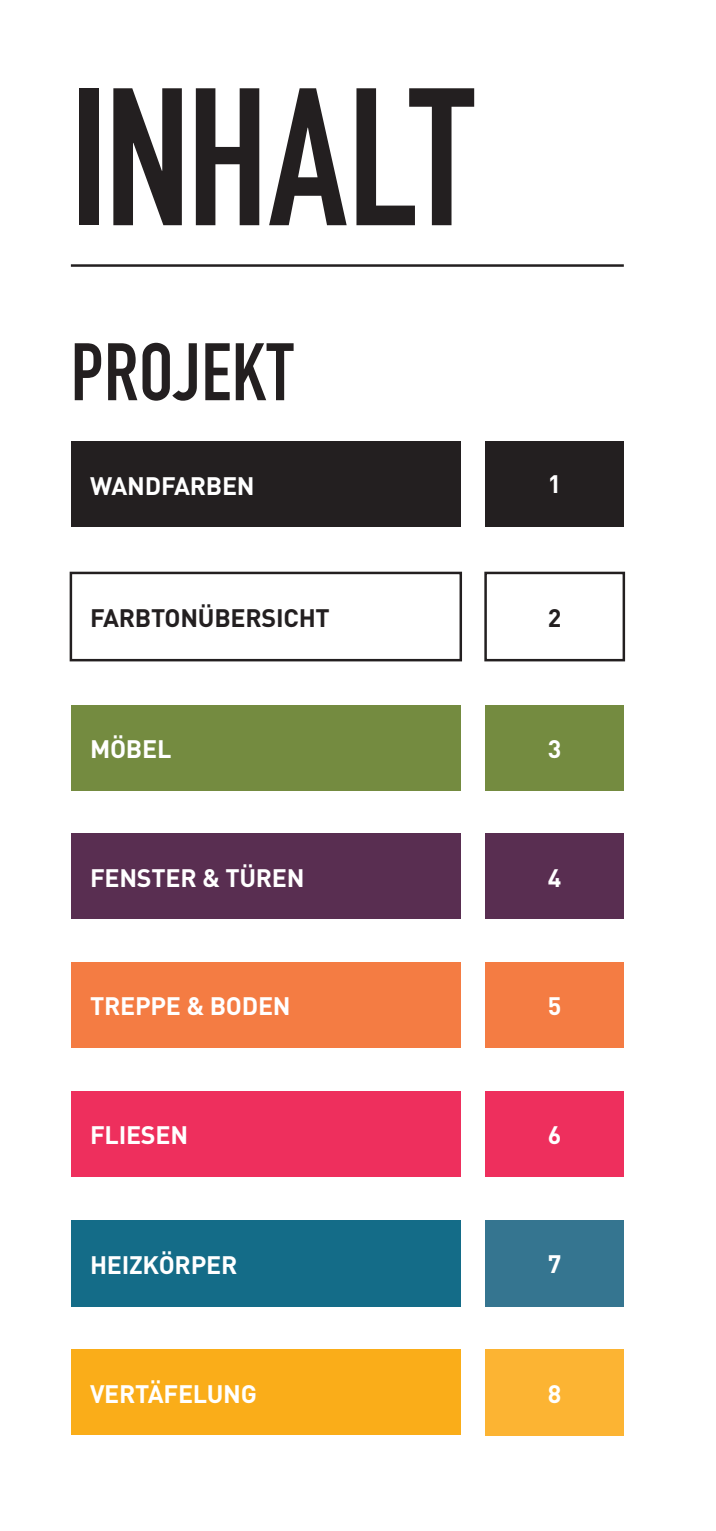
<style>
.page{position:relative;width:716px;height:1531px;background:#fff}
.page>*{position:absolute;margin:0;border:0;box-sizing:border-box;transform-origin:0 0}
.t1{font:700 192.25px "DIN Condensed";letter-spacing:-.02em;color:#231f20}
.t2{font:700 80px "DIN Condensed";letter-spacing:.01em;color:#231f20}
.t3{font:700 25px "DIN";letter-spacing:-.01em;color:#fff}
.t4{font:700 25px "DIN";letter-spacing:-.01em;color:#231f20}
</style>
<div class="page">
<div style="left:71px;top:1220px;width:390px;height:86px;background:#146c88"></div>
<div style="left:71px;top:1349px;width:390px;height:86px;background:#faad19"></div>
<div style="left:71px;top:441px;width:390px;height:86px;background:#231f20"></div>
<div style="left:485px;top:441px;width:139px;height:86px;background:#231f20"></div>
<div style="left:71px;top:833px;width:390px;height:86px;background:#592e51"></div>
<div style="left:485px;top:833px;width:139px;height:86px;background:#592e51"></div>
<div style="left:485px;top:1220px;width:139px;height:86px;background:#357590"></div>
<div style="left:70px;top:572px;width:392px;height:89px;border:2px solid #231f20"></div>
<div style="left:484px;top:572px;width:141px;height:89px;border:2px solid #231f20"></div>
<div style="left:71px;top:962px;width:390px;height:86px;background:#f47c43"></div>
<div style="left:485px;top:962px;width:139px;height:86px;background:#f47c43"></div>
<div style="left:485px;top:1349px;width:139px;height:87px;background:#fcb433"></div>
<div style="left:71px;top:705px;width:390px;height:85px;background:#748b40"></div>
<div style="left:485px;top:705px;width:139px;height:85px;background:#748b40"></div>
<div style="left:71px;top:1091px;width:390px;height:86px;background:#ee2f5d"></div>
<div style="left:485px;top:1091px;width:139px;height:86px;background:#ee2f5d"></div>
<hr style="left:71px;top:264px;width:553px;height:3px;background:#231f20">
<h1 class="t1" style="left:70px;top:29px;width:405px">INHALT</h1>
<h2 class="t2" style="left:71px;top:318px;width:224px">PROJEKT</h2>
<p class="t3" style="left:90px;top:469px;width:166px">WANDFARBEN</p>
<p class="t3" style="left:548px;top:468px;width:15px">1</p>
<p class="t4" style="left:90px;top:601px;width:241px">FARBTONÜBERSICHT</p>
<p class="t4" style="left:548px;top:602px;width:15px">2</p>
<p class="t3" style="left:90px;top:732px;width:83px">MÖBEL</p>
<p class="t3" style="left:548px;top:733px;width:15px">3</p>
<p class="t3" style="left:90px;top:861px;width:216px">FENSTER &amp; TÜREN</p>
<p class="t3" style="left:548px;top:861px;width:15px">4</p>
<p class="t3" style="left:90px;top:990px;width:202px">TREPPE &amp; BODEN</p>
<p class="t3" style="left:548px;top:990px;width:15px">5</p>
<p class="t3" style="left:90px;top:1118px;width:100px">FLIESEN</p>
<p class="t3" style="left:548px;top:1119px;width:15px">6</p>
<p class="t3" style="left:90px;top:1248px;width:149px">HEIZKÖRPER</p>
<p class="t3" style="left:548px;top:1248px;width:15px">7</p>
<p class="t3" style="left:90px;top:1377px;width:168px">VERTÄFELUNG</p>
<p class="t3" style="left:548px;top:1378px;width:15px">8</p>
</div>
